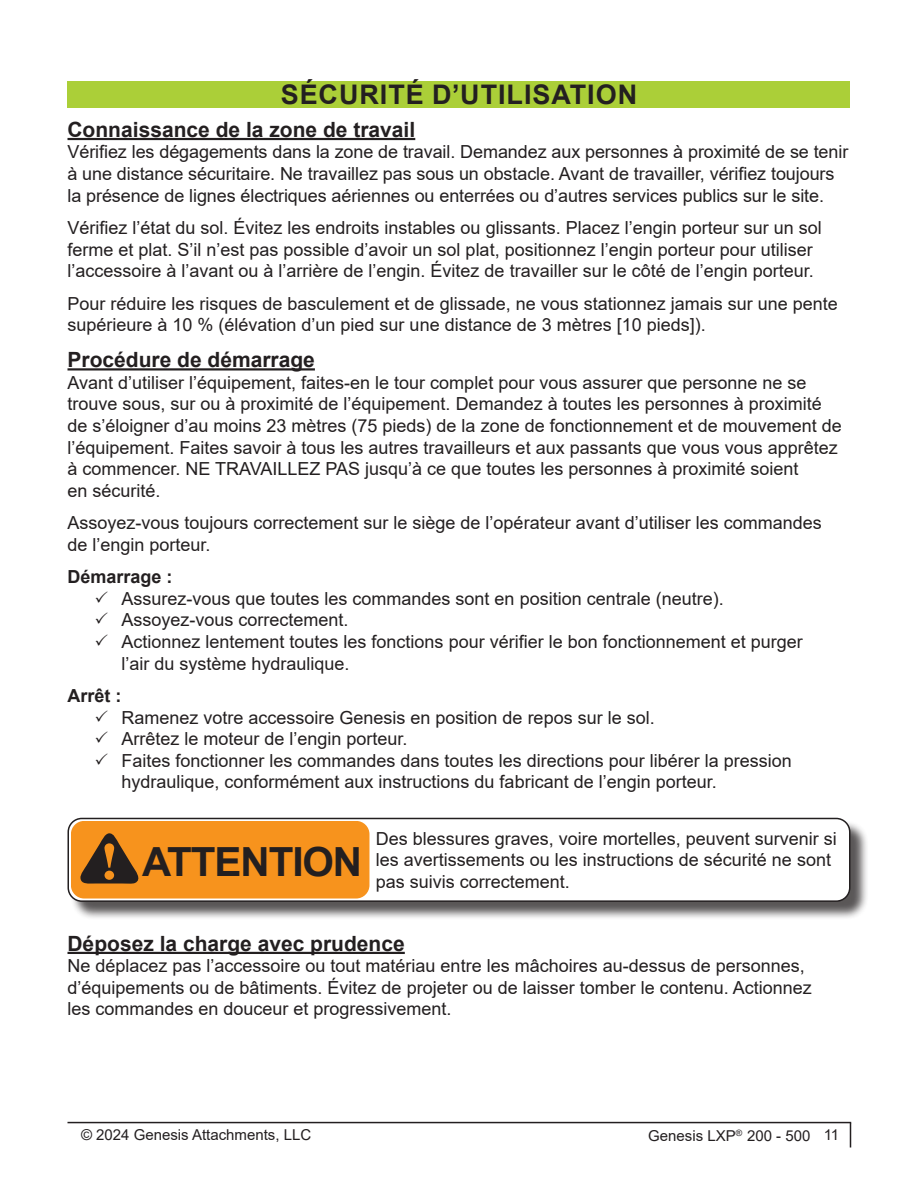
<style>
.page{position:relative;width:918px;height:1188px;background:#fff}
.page>*{position:absolute;margin:0;border:0;box-sizing:border-box;transform-origin:0 0}
.t1{font:700 40.2px "Arial";letter-spacing:-.025em;color:#231f20}
.Dupe_Section_Headings{font:700 27px "Arial";letter-spacing:.035em;color:#231f20}
.Paragraph_Headings{font:700 21px "Arial";color:#231f20}
.General_Paragraph_Style{font:18px/21.6px "Arial";color:#231f20}
.General_Paragraph_Style-2{font:700 18px "Arial";color:#231f20}
.t2{font:15px "Arial";color:#231f20}
.s1{font-family:"Georgia";font-size:50.55px;color:#f7931d}
</style>
<div class="page">
<hr style="left:68px;top:1122px;width:783px;height:1px;background:#231f20">
<svg style="left:850px;top:1123px;width:1px;height:24px"></svg>
<hr style="left:68px;top:138px;width:347px;height:2px;background:#231f20">
<hr style="left:68px;top:368px;width:247px;height:3px;background:#231f20">
<div style="left:70px;top:820px;width:799px;height:100px;background:#231f20;opacity:.75"></div>
<div style="left:68px;top:818px;width:782px;height:83px;background:#fff;border-radius:14px"></div>
<div style="left:68px;top:818px;width:782px;height:84px;border:2px solid #231f20;border-radius:14px"></div>
<svg style="left:71px;top:821px;width:298px;height:77px;background:#e68a1e"></svg>
<hr style="left:68px;top:952px;width:337px;height:2px;background:#231f20">
<div style="left:68px;top:81px;width:782px;height:27px;background:#abcf38"></div>
<p class="Dupe_Section_Headings" style="left:281px;top:76px;width:358px">SÉCURITÉ D’UTILISATION</p>
<p class="Paragraph_Headings" style="left:68px;top:115px;width:349px">Connaissance de la zone de travail</p>
<p class="General_Paragraph_Style" style="left:68px;top:141px;width:782px">Vérifiez les dégagements dans la zone de travail. Demandez aux personnes à proximité de se tenir à une distance sécuritaire. Ne travaillez pas sous un obstacle. Avant de travailler, vérifiez toujours la présence de lignes électriques aériennes ou enterrées ou d’autres services publics sur le site.</p>
<p class="General_Paragraph_Style" style="left:68px;top:217px;width:756px">Vérifiez l’état du sol. Évitez les endroits instables ou glissants. Placez l’engin porteur sur un sol ferme et plat. S’il n’est pas possible d’avoir un sol plat, positionnez l’engin porteur pour utiliser l’accessoire à l’avant ou à l’arrière de l’engin. Évitez de travailler sur le côté de l’engin porteur.</p>
<p class="General_Paragraph_Style" style="left:68px;top:292px;width:772px">Pour réduire les risques de basculement et de glissade, ne vous stationnez jamais sur une pente supérieure à 10 % (élévation d’un pied sur une distance de 3 mètres [10 pieds]).</p>
<p class="Paragraph_Headings" style="left:68px;top:345px;width:249px">Procédure de démarrage</p>
<p class="General_Paragraph_Style" style="left:68px;top:372px;width:776px">Avant d’utiliser l’équipement, faites-en le tour complet pour vous assurer que personne ne se trouve sous, sur ou à proximité de l’équipement. Demandez à toutes les personnes à proximité de s’éloigner d’au moins 23 mètres (75 pieds) de la zone de fonctionnement et de mouvement de l’équipement. Faites savoir à tous les autres travailleurs et aux passants que vous vous apprêtez à commencer. NE TRAVAILLEZ PAS jusqu’à ce que toutes les personnes à proximité soient<br>en sécurité.</p>
<p class="General_Paragraph_Style" style="left:68px;top:512px;width:756px">Assoyez-vous toujours correctement sur le siège de l’opérateur avant d’utiliser les commandes de l’engin porteur.</p>
<p class="General_Paragraph_Style-2" style="left:68px;top:564px;width:107px">Démarrage :</p>
<p class="General_Paragraph_Style" style="left:94px;top:588px;width:631px">✓ Assurez-vous que toutes les commandes sont en position centrale (neutre).</p>
<p class="General_Paragraph_Style" style="left:94px;top:609px;width:256px">✓ Assoyez-vous correctement.</p>
<p class="General_Paragraph_Style" style="left:122px;top:631px;width:683px;text-indent:-27px">✓ Actionnez lentement toutes les fonctions pour vérifier le bon fonctionnement et purger l’air du système hydraulique.</p>
<p class="General_Paragraph_Style-2" style="left:68px;top:683px;width:55px">Arrêt :</p>
<p class="General_Paragraph_Style" style="left:94px;top:706px;width:562px">✓ Ramenez votre accessoire Genesis en position de repos sur le sol.</p>
<p class="General_Paragraph_Style" style="left:94px;top:728px;width:315px">✓ Arrêtez le moteur de l’engin porteur.</p>
<p class="General_Paragraph_Style" style="left:122px;top:750px;width:672px;text-indent:-27px">✓ Faites fonctionner les commandes dans toutes les directions pour libérer la pression hydraulique, conformément aux instructions du fabricant de l’engin porteur.</p>
<p class="t1" style="left:100px;top:833px;width:264px"><span class="s1">!</span> ATTENTION</p>
<p class="General_Paragraph_Style" style="left:376px;top:827px;width:463px">Des blessures graves, voire mortelles, peuvent survenir si les avertissements ou les instructions de sécurité ne sont pas suivis correctement.</p>
<p class="Paragraph_Headings" style="left:68px;top:929px;width:339px">Déposez la charge avec prudence</p>
<p class="General_Paragraph_Style" style="left:68px;top:955px;width:746px">Ne déplacez pas l’accessoire ou tout matériau entre les mâchoires au-dessus de personnes, d’équipements ou de bâtiments. Évitez de projeter ou de laisser tomber le contenu. Actionnez les commandes en douceur et progressivement.</p>
<p class="t2" style="left:81px;top:1124px;width:232px">© 2024 Genesis Attachments, LLC</p>
<p class="t2" style="left:648px;top:1125px;width:193px">Genesis LXP<sup>®</sup> 200 - 500 11</p>
</div>
